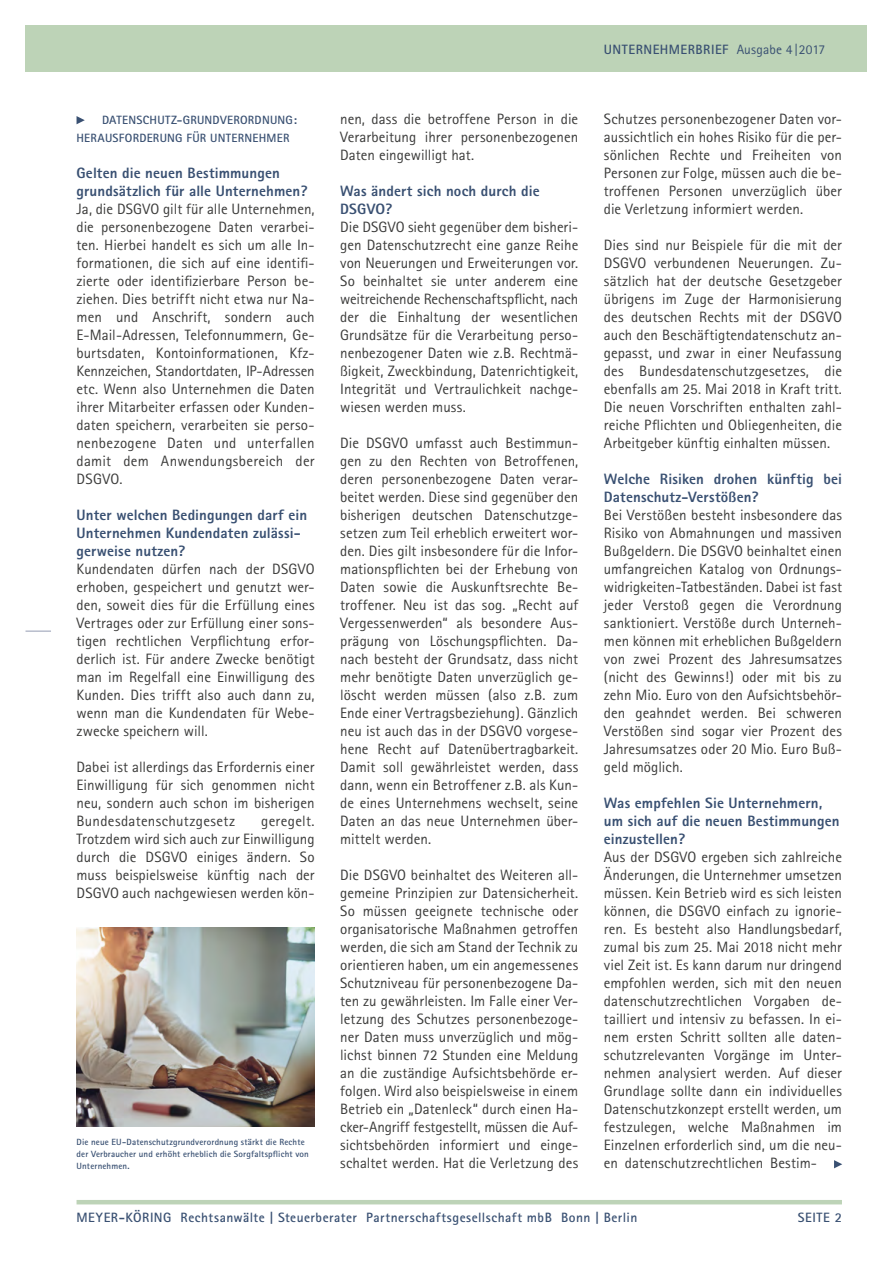
<style>
.page{position:relative;width:893px;height:1263px;background:#fff}
.page>*{position:absolute;margin:0;border:0;box-sizing:border-box;transform-origin:0 0}
.t1{font:15px/18px "Rotis Sans Serif";letter-spacing:.005em;color:#3b3b3a;text-align:justify}
.t2{font:800 15px/18px "Rotis Sans Serif";letter-spacing:.01em;color:#395072}
.t3{font:700 13.5px "Rotis Sans Serif";letter-spacing:.035em;color:#395072}
.t4{font:700 12px/18px "Rotis Sans Serif";letter-spacing:.02em;color:#395072}
.t5{font:700 9px/12px "Rotis Sans Serif";letter-spacing:.02em;color:#395072}
.s1{font-weight:400}
</style>
<div class="page">
<div style="left:26px;top:26px;width:841px;height:46px;background:#bdd3b7"></div>
<svg style="left:26px;top:631px;width:25px;height:1px"></svg>
<hr style="left:77px;top:1200px;width:765px;height:4px;background:#bdd3b7">
<svg style="left:77px;top:116px;width:8px;height:8px"></svg>
<img style="left:77px;top:927px;width:238px;height:199px">
<svg style="left:834px;top:1160px;width:8px;height:8px"></svg>
<p class="t3" style="left:604px;top:41px;width:223px">UNTERNEHMERBRIEF <span class="s1">Ausgabe 4|2017</span></p>
<p class="t4" style="left:77px;top:111px;width:222px;text-indent:26px">DATENSCHUTZ-GRUNDVERORDNUNG:<br>HERAUSFORDERUNG FÜR UNTERNEHMER</p>
<p class="t1" style="left:604px;top:110px;width:240px">Schutzes personenbezogener Daten vor&shy;aussichtlich ein hohes Risiko für die per&shy;sönlichen Rechte und Freiheiten von Personen zur Folge, müssen auch die be&shy;troffenen Personen unverzüglich über die Verletzung informiert werden.</p>
<p class="t1" style="left:604px;top:236px;width:240px">Dies sind nur Beispiele für die mit der DSGVO verbundenen Neuerungen. Zu&shy;sätzlich hat der deutsche Gesetzgeber übrigens im Zuge der Harmonisierung des deutschen Rechts mit der DSGVO auch den Beschäftigtendatenschutz an&shy;gepasst, und zwar in einer Neufassung des Bundesdatenschutzgesetzes, die ebenfalls am 25. Mai 2018 in Kraft tritt.<br>Die neuen Vorschriften enthalten zahl&shy;reiche Pflichten und Obliegenheiten, die Arbeitgeber künftig einhalten müssen.</p>
<p class="t2" style="left:604px;top:470px;width:240px">Welche Risiken drohen künftig bei<br>Datenschutz-Verstößen?</p>
<p class="t1" style="left:604px;top:506px;width:240px">Bei Verstößen besteht insbesondere das Risiko von Abmahnungen und massiven Bußgeldern. Die DSGVO beinhaltet einen umfangreichen Katalog von Ordnungs&shy;widrigkeiten-Tatbeständen. Dabei ist fast jeder Verstoß gegen die Verordnung sanktioniert. Verstöße durch Unterneh&shy;men können mit erheblichen Bußgeldern von zwei Prozent des Jahresumsatzes (nicht des Gewinns!) oder mit bis zu zehn Mio. Euro von den Aufsichtsbehör&shy;den geahndet werden. Bei schweren Verstößen sind sogar vier Prozent des Jahresumsatzes oder 20 Mio. Euro Buß&shy;geld möglich.</p>
<p class="t2" style="left:604px;top:794px;width:237px">Was empfehlen Sie Unternehmern, um sich auf die neuen Bestimmungen einzustellen?</p>
<p class="t1" style="left:604px;top:848px;width:240px">Aus der DSGVO ergeben sich zahlreiche Änderungen, die Unternehmer umsetzen müssen. Kein Betrieb wird es sich leisten können, die DSGVO einfach zu ignorie&shy;ren. Es besteht also Handlungsbedarf, zumal bis zum 25. Mai 2018 nicht mehr viel Zeit ist. Es kann darum nur dringend empfohlen werden, sich mit den neuen datenschutzrechtlichen Vorgaben de&shy;tailliert und intensiv zu befassen. In ei&shy;nem ersten Schritt sollten alle daten&shy;schutzrelevanten Vorgänge im Unter&shy;nehmen analysiert werden. Auf dieser Grundlage sollte dann ein individuelles Datenschutzkonzept erstellt werden, um festzulegen, welche Maßnahmen im Einzelnen erforderlich sind, um die neu&shy;en datenschutzrechtlichen Bestim-</p>
<p class="t1" style="left:340px;top:110px;width:240px">nen, dass die betroffene Person in die Verarbeitung ihrer personenbezogenen Daten eingewilligt hat.</p>
<p class="t2" style="left:340px;top:182px;width:201px">Was ändert sich noch durch die<br>DSGVO?</p>
<p class="t1" style="left:340px;top:218px;width:240px">Die DSGVO sieht gegenüber dem bisheri&shy;gen Datenschutzrecht eine ganze Reihe von Neuerungen und Erweiterungen vor.<br>So beinhaltet sie unter anderem eine weitreichende Rechenschaftspflicht, nach der die Einhaltung der wesentlichen Grundsätze für die Verarbeitung perso&shy;nenbezogener Daten wie z.B. Rechtmä&shy;ßigkeit, Zweckbindung, Datenrichtigkeit, Integrität und Vertraulichkeit nachge&shy;wiesen werden muss.</p>
<p class="t1" style="left:340px;top:434px;width:240px">Die DSGVO umfasst auch Bestimmun&shy;gen zu den Rechten von Betroffenen, deren personenbezogene Daten verar&shy;beitet werden. Diese sind gegenüber den bisherigen deutschen Datenschutzge&shy;setzen zum Teil erheblich erweitert wor&shy;den. Dies gilt insbesondere für die Infor&shy;mationspflichten bei der Erhebung von Daten sowie die Auskunftsrechte Be&shy;troffener. Neu ist das sog. „Recht auf Vergessenwerden“ als besondere Aus&shy;prägung von Löschungspflichten. Da&shy;nach besteht der Grundsatz, dass nicht mehr benötigte Daten unverzüglich ge&shy;löscht werden müssen (also z.B. zum Ende einer Vertragsbeziehung). Gänzlich neu ist auch das in der DSGVO vorgese&shy;hene Recht auf Datenübertragbarkeit.<br>Damit soll gewährleistet werden, dass dann, wenn ein Betroffener z.B. als Kun&shy;de eines Unternehmens wechselt, seine Daten an das neue Unternehmen über&shy;mittelt werden.</p>
<p class="t1" style="left:340px;top:866px;width:240px">Die DSGVO beinhaltet des Weiteren all&shy;gemeine Prinzipien zur Datensicherheit.<br>So müssen geeignete technische oder organisatorische Maßnahmen getroffen werden, die sich am Stand der Technik zu orientieren haben, um ein angemessenes Schutzniveau für personenbezogene Da&shy;ten zu gewährleisten. Im Falle einer Ver&shy;letzung des Schutzes personenbezoge&shy;ner Daten muss unverzüglich und mög&shy;lichst binnen 72 Stunden eine Meldung an die zuständige Aufsichtsbehörde er&shy;folgen. Wird also beispielsweise in einem Betrieb ein „Datenleck“ durch einen Ha&shy;cker-Angriff festgestellt, müssen die Auf&shy;sichtsbehörden informiert und einge&shy;schaltet werden. Hat die Verletzung des</p>
<p class="t2" style="left:77px;top:164px;width:233px">Gelten die neuen Bestimmungen grundsätzlich für alle Unternehmen?</p>
<p class="t1" style="left:77px;top:200px;width:240px">Ja, die DSGVO gilt für alle Unternehmen, die personenbezogene Daten verarbei&shy;ten. Hierbei handelt es sich um alle In&shy;formationen, die sich auf eine identifi&shy;zierte oder identifizierbare Person be&shy;ziehen. Dies betrifft nicht etwa nur Na&shy;men und Anschrift, sondern auch E-Mail-Adressen, Telefonnummern, Ge&shy;burtsdaten, Kontoinformationen, Kfz-Kennzeichen, Standortdaten, IP-Adressen etc. Wenn also Unternehmen die Daten ihrer Mitarbeiter erfassen oder Kunden&shy;daten speichern, verarbeiten sie perso&shy;nenbezogene Daten und unterfallen damit dem Anwendungsbereich der DSGVO.</p>
<p class="t2" style="left:77px;top:506px;width:232px">Unter welchen Bedingungen darf ein<br>Unternehmen Kundendaten zulässi&shy;gerweise nutzen?</p>
<p class="t1" style="left:77px;top:560px;width:240px">Kundendaten dürfen nach der DSGVO erhoben, gespeichert und genutzt wer&shy;den, soweit dies für die Erfüllung eines Vertrages oder zur Erfüllung einer sons&shy;tigen rechtlichen Verpflichtung erfor&shy;derlich ist. Für andere Zwecke benötigt man im Regelfall eine Einwilligung des Kunden. Dies trifft also auch dann zu, wenn man die Kundendaten für Webe&shy;zwecke speichern will.</p>
<p class="t1" style="left:77px;top:758px;width:240px">Dabei ist allerdings das Erfordernis einer Einwilligung für sich genommen nicht neu, sondern auch schon im bisherigen Bundesdatenschutzgesetz</p>
<p class="t1" style="left:77px;top:812px;width:240px;text-indent:185px">geregelt.<br>Trotzdem wird sich auch zur Einwilligung durch die DSGVO einiges ändern. So muss beispielsweise künftig nach der DSGVO auch nachgewiesen werden kön-</p>
<p class="t5" style="left:77px;top:1135px;width:234px">Die neue EU-Datenschutzgrundverordnung stärkt die Rechte der Verbraucher und erhöht erheblich die Sorgfaltspflicht von<br>Unternehmen.</p>
<p class="t3" style="left:77px;top:1209px;width:562px">MEYER-KÖRING Rechtsanwälte | Steuerberater Partnerschaftsgesellschaft mbB Bonn | Berlin</p>
<p class="t3" style="left:798px;top:1209px;width:46px">SEITE 2</p>
</div>
